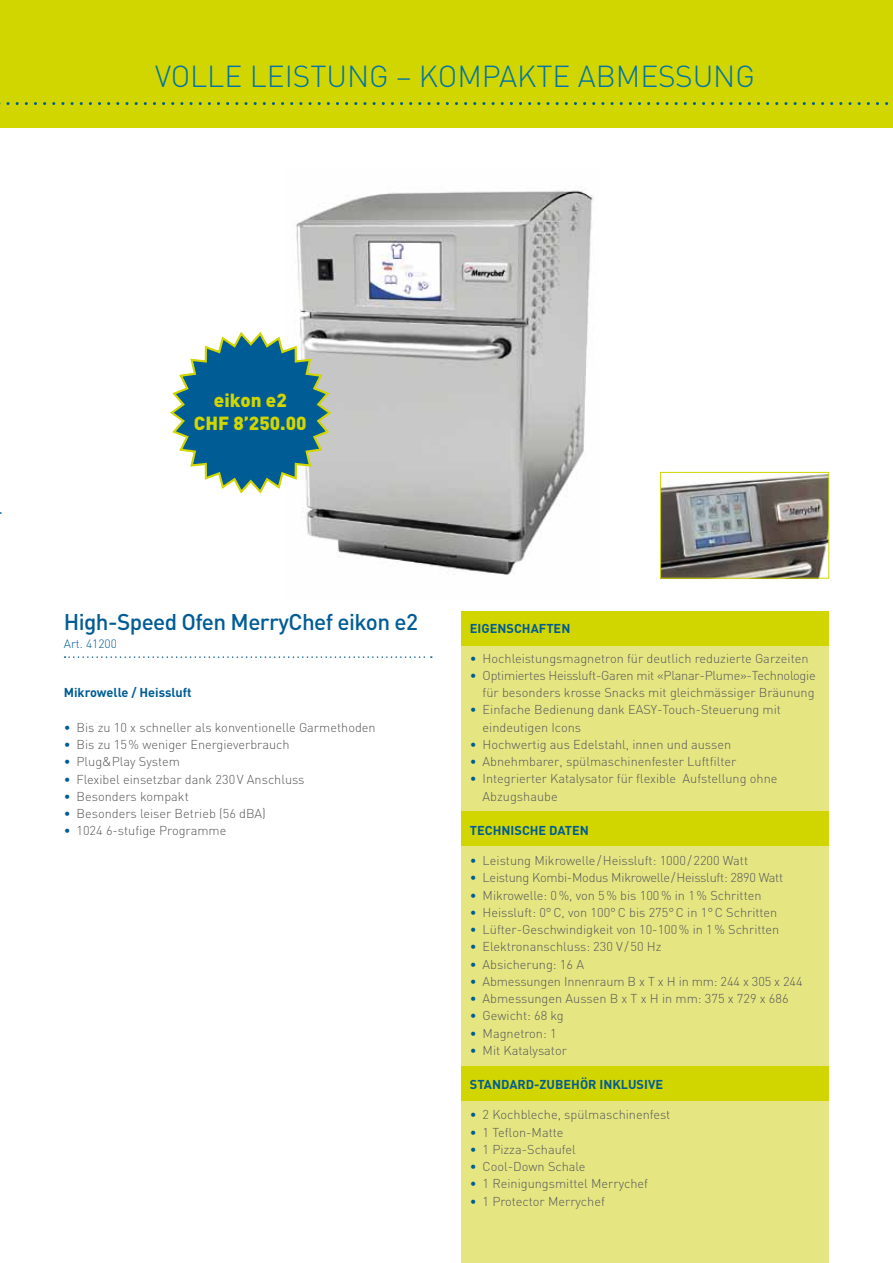
<style>
.page{position:relative;width:893px;height:1263px;background:#fff}
.page>*{position:absolute;margin:0;border:0;box-sizing:border-box;transform-origin:0 0}
.t1{font:300 30px "DIN";color:#0074a7}
.t2{font:500 22.5px "DIN";letter-spacing:-.025em;color:#005c95}
.t3{font:900 18.75px/22.5px "DIN";color:#d2d600;text-align:center}
.t4{font:300 12.75px/17.2px "DIN";color:#58585a}
.t5{font:300 12.75px/17.2px "DIN";letter-spacing:-.02em;color:#58585a;text-align:right}
.t6{font:700 12.75px "DIN";color:#005c95}
.t7{font:300 12px "DIN";color:#005c95}
.s1{color:#005c95}
</style>
<div class="page">
<div style="left:0;top:0;width:893px;height:128px;background:#d2d600"></div>
<svg style="left:0;top:102px;width:889px;height:3px"></svg>
<div style="left:461px;top:611px;width:368px;height:652px;background:#e5e682"></div>
<div style="left:461px;top:611px;width:368px;height:34px;background:#d2d600"></div>
<div style="left:461px;top:811px;width:368px;height:34px;background:#d2d600"></div>
<div style="left:461px;top:1066px;width:368px;height:34px;background:#d2d600"></div>
<img style="left:296px;top:189px;width:297px;height:386px">
<svg style="left:170px;top:330px;width:162px;height:165px"></svg>
<svg style="left:65px;top:656px;width:367px;height:2px"></svg>
<img style="left:662px;top:474px;width:165px;height:103px">
<div style="left:660px;top:472px;width:169px;height:107px;border:1px solid #d2d600"></div>
<h1 class="t1" style="left:155px;top:58px;width:34px">Volle</h1>
<h1 class="t1" style="left:250px;top:58px;width:33px">Leistu</h1>
<h1 class="t1" style="left:347px;top:58px;width:92px">ng – kompakte</h1>
<h1 class="t1" style="left:578px;top:58px;width:20px">abmessu</h1>
<h1 class="t1" style="left:713px;top:58px;width:38px">ng</h1>
<h3 class="t3" style="left:194px;top:388px;width:114px">eikon e2<br>CHF 8’250.00</h3>
<h2 class="t2" style="left:64px;top:607px;width:356px">High-Speed Ofen MerryChef eikon e2</h2>
<p class="t7" style="left:64px;top:636px;width:55px">Art. 41200</p>
<p class="t6" style="left:64px;top:684px;width:129px">MIKROWELLE / H EISSLUFT</p>
<p class="t4" style="left:64px;top:718px;width:313px"><span class="s1">•</span> Bis zu 10 x schneller als konventionelle Garmethoden</p>
<p class="t4" style="left:64px;top:736px;width:227px"><span class="s1">•</span> Bis zu 15% weniger Energieverbrauch</p>
<p class="t4" style="left:64px;top:753px;width:118px"><span class="s1">•</span> Plug&amp;Play System</p>
<p class="t4" style="left:64px;top:770px;width:242px"><span class="s1">•</span> Flexibel einsetzbar dank 230V Anschluss</p>
<p class="t4" style="left:64px;top:787px;width:127px"><span class="s1">•</span> Besonders kompakt</p>
<p class="t4" style="left:64px;top:805px;width:204px"><span class="s1">•</span> Besonders leiser Betrieb (56 dBA)</p>
<p class="t4" style="left:64px;top:822px;width:164px"><span class="s1">•</span> 1024 6-stufige Programme</p>
<p class="t6" style="left:470px;top:620px;width:102px">EIGENSCHAFTEN</p>
<p class="t4" style="left:470px;top:649px;width:340px"><span class="s1">•</span> Hochleistungsmagnetron für deutlich reduzierte Garzeiten</p>
<p class="t5" style="left:470px;top:666px;width:347px"><span class="s1">•</span> Optimiertes Heissluft-Garen mit «Planar- Plume»-Technologie für besonders krosse Snacks mit gleichmässiger Bräunung</p>
<p class="t4" style="left:483px;top:701px;width:300px;text-indent:-13px"><span class="s1">•</span> Einfache Bedienung dank EASY-Touch-Steuerung mit eindeutigen Icons</p>
<p class="t4" style="left:470px;top:735px;width:263px"><span class="s1">•</span> Hochwertig aus Edelstahl, innen und aussen</p>
<p class="t4" style="left:470px;top:753px;width:268px"><span class="s1">•</span> Abnehmbarer, spülmaschinenfester Luftfilter</p>
<p class="t4" style="left:483px;top:770px;width:296px;text-indent:-13px"><span class="s1">•</span> Integrierter Katalysator für flexible Aufstellung ohne<br>Abzugshaube</p>
<p class="t6" style="left:470px;top:822px;width:121px">TECHNISCHE DATEN</p>
<p class="t4" style="left:470px;top:852px;width:280px"><span class="s1">•</span> Leistung Mikrowelle/Heissluft: 1000/2200 Watt</p>
<p class="t5" style="left:470px;top:869px;width:315px"><span class="s1">•</span> Leistung Kombi- Modus Mikrowelle/Heissluft: 2890 Watt</p>
<p class="t4" style="left:470px;top:886px;width:293px"><span class="s1">•</span> Mikrowelle: 0%, von 5% bis 100% in 1% Schritten</p>
<p class="t4" style="left:470px;top:903px;width:309px"><span class="s1">•</span> Heissluft: 0°C, von 100°C bis 275°C in 1°C Schritten</p>
<p class="t4" style="left:470px;top:921px;width:311px"><span class="s1">•</span> Lüfter-Geschwindigkeit von 10- 100% in 1% Schritten</p>
<p class="t4" style="left:470px;top:938px;width:193px"><span class="s1">•</span> Elektronanschluss: 230 V/50 Hz</p>
<p class="t4" style="left:470px;top:955px;width:116px"><span class="s1">•</span> Absicherung: 16 A</p>
<p class="t4" style="left:470px;top:972px;width:334px"><span class="s1">•</span> Abmessungen Innenraum B x T x H in mm: 244 x 305 x 244</p>
<p class="t4" style="left:470px;top:990px;width:320px"><span class="s1">•</span> Abmessungen Aussen B x T x H in mm: 375 x 729 x 686</p>
<p class="t4" style="left:470px;top:1007px;width:96px"><span class="s1">•</span> Gewicht: 68 kg</p>
<p class="t4" style="left:470px;top:1024px;width:88px"><span class="s1">•</span> Magnetron: 1</p>
<p class="t4" style="left:470px;top:1041px;width:99px"><span class="s1">•</span> Mit Katalysator</p>
<p class="t6" style="left:470px;top:1076px;width:195px">STANDARD-ZUBEHÖR INKLUSIVE</p>
<p class="t4" style="left:470px;top:1106px;width:202px"><span class="s1">•</span> 2 Kochbleche, spülmaschinenfest</p>
<p class="t4" style="left:470px;top:1123px;width:95px"><span class="s1">•</span> 1 Teflon- Matte</p>
<p class="t4" style="left:470px;top:1140px;width:108px"><span class="s1">•</span> 1 Pizza-Schaufel</p>
<p class="t4" style="left:470px;top:1158px;width:117px"><span class="s1">•</span> Cool- Down Schale</p>
<p class="t4" style="left:470px;top:1175px;width:180px"><span class="s1">•</span> 1 Reinigungsmittel Merrychef</p>
<p class="t4" style="left:470px;top:1192px;width:137px"><span class="s1">•</span> 1 Protector Merrychef</p>
</div>
